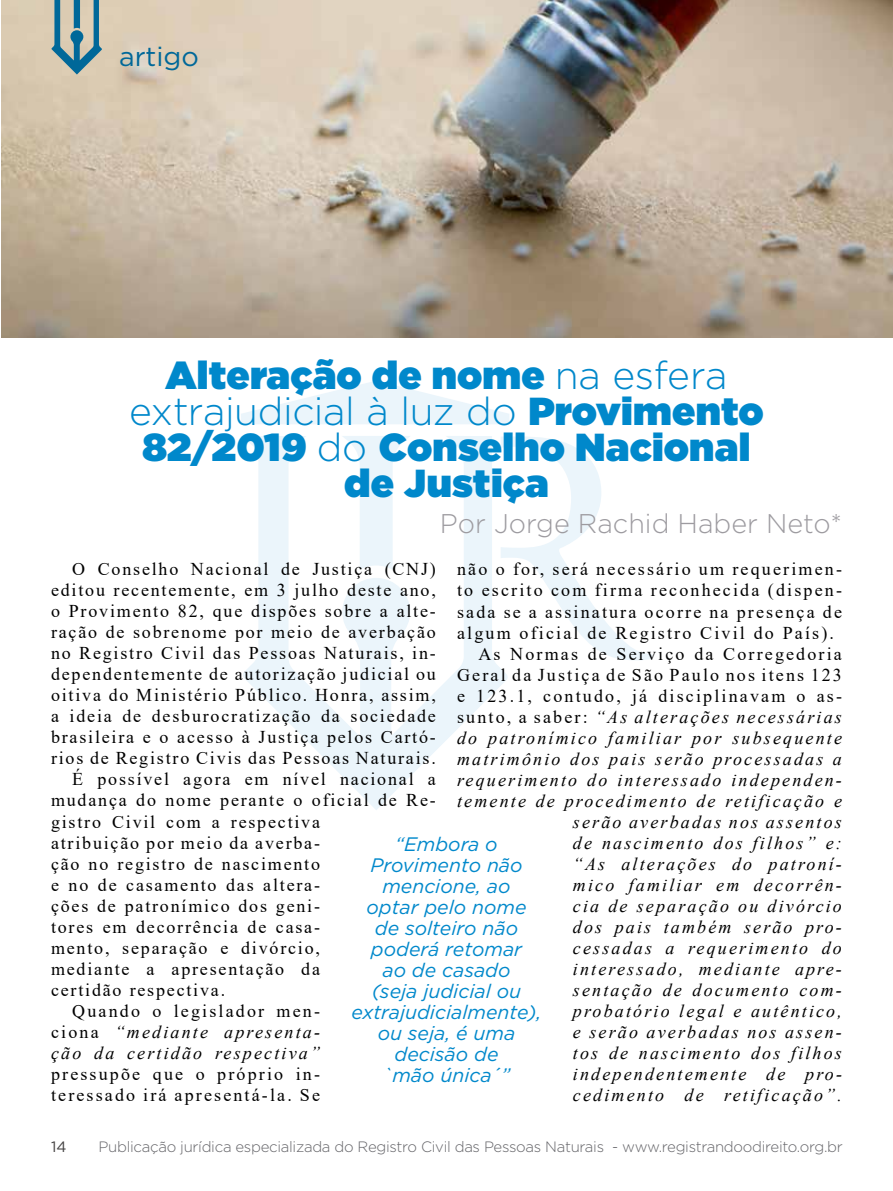
<style>
.page{position:relative;width:893px;height:1191px;background:#fff}
.page>*{position:absolute;margin:0;border:0;box-sizing:border-box;transform-origin:0 0}
.t1{font:900 39px/36px "Gotham";letter-spacing:.005em;color:#0088cb;text-align:center}
.t2{font:300 27px "Gotham";color:#9d9ba0}
.t3{font:27px "Gotham";color:#006899}
.t4{font:italic 19.5px/21px "Gotham";color:#0088cb;text-align:center}
.t5{font:18px "Times New Roman";letter-spacing:.1em;color:#000}
.t6{font:italic 18px "Times New Roman";letter-spacing:.12em;color:#000}
.t7{font:18px/21px "Times New Roman";letter-spacing:.12em;color:#000}
.t8{font:300 15px "Gotham";letter-spacing:-.02em;color:#656569}
.t9{font:15px "Gotham";color:#434141}
.s1{font-weight:300}
.s2{font-style:normal}
</style>
<div class="page">
<svg style="left:241px;top:381px;width:268px;height:43px"></svg>
<svg style="left:241px;top:436px;width:267px;height:374px"></svg>
<svg style="left:342px;top:436px;width:69px;height:134px"></svg>
<svg style="left:501px;top:436px;width:152px;height:224px"></svg>
<img style="left:1px;top:0;width:891px;height:338px">
<svg style="left:51px;top:0;width:51px;height:75px;background:#89a6a9"></svg>
<h2 class="t3" style="left:119px;top:39px;width:81px">artigo</h2>
<h1 class="t1" style="left:129px;top:357px;width:636px">Alteração de nome <span class="s1">na esfera extrajudicial à luz do</span> Provimento<br>82/2019 <span class="s1">do</span> Conselho Nacional de Justiça</h1>
<h2 class="t2" style="left:440px;top:506px;width:403px">Por Jorge Rachid Haber Neto*</h2>
<p class="t5" style="left:72px;top:556px;width:365px">O Conselho Nacional de Justiça (CNJ)</p>
<p class="t5" style="left:51px;top:577px;width:386px">editou recentemente, em 3 julho deste ano,</p>
<p class="t5" style="left:51px;top:598px;width:386px">o Provimento 82, que dispões sobre a alte-</p>
<p class="t5" style="left:51px;top:619px;width:386px">ração de sobrenome por meio de averbação</p>
<p class="t5" style="left:51px;top:640px;width:386px">no Registro Civil das Pessoas Naturais, in-</p>
<p class="t5" style="left:51px;top:661px;width:386px">dependentemente de autorização judicial ou</p>
<p class="t5" style="left:51px;top:682px;width:386px">oitiva do Ministério Público. Honra, assim,</p>
<p class="t5" style="left:51px;top:703px;width:386px">a ideia de desburocratização da sociedade</p>
<p class="t5" style="left:51px;top:724px;width:386px">brasileira e o acesso à Justiça pelos Cartó-</p>
<p class="t5" style="left:51px;top:745px;width:386px">rios de Registro Civis das Pessoas Naturais.</p>
<p class="t5" style="left:72px;top:766px;width:365px">É possível agora em nível nacional a</p>
<p class="t5" style="left:51px;top:787px;width:386px">mudança do nome perante o oficial de Re-</p>
<p class="t5" style="left:51px;top:808px;width:271px">gistro Civil com a respectiva</p>
<p class="t5" style="left:51px;top:829px;width:271px">atribuição por meio da averba-</p>
<p class="t5" style="left:51px;top:850px;width:271px">ção no registro de nascimento</p>
<p class="t5" style="left:51px;top:871px;width:271px">e no de casamento das altera-</p>
<p class="t5" style="left:51px;top:892px;width:271px">ções de patronímico dos geni-</p>
<p class="t5" style="left:51px;top:914px;width:271px">tores em decorrência de casa-</p>
<p class="t5" style="left:51px;top:935px;width:271px">mento, separação e divórcio,</p>
<p class="t5" style="left:51px;top:956px;width:271px">mediante a apresentação da</p>
<p class="t5" style="left:51px;top:977px;width:176px">certidão respectiva.</p>
<p class="t7" style="left:72px;top:999px;width:249px">Quando o legislador men-</p>
<p class="t6" style="left:51px;top:1019px;width:271px"><span class="s2">ciona</span> “mediante apresenta-</p>
<p class="t6" style="left:51px;top:1040px;width:271px">ção da certidão respectiva”</p>
<p class="t7" style="left:51px;top:1062px;width:271px">pressupõe que o próprio in&shy;teressado irá apresentá-la. Se</p>
<p class="t7" style="left:457px;top:558px;width:386px">não o for, será necessário um requerimen-</p>
<p class="t7" style="left:457px;top:579px;width:386px">to escrito com firma reconhecida (dispen-</p>
<p class="t7" style="left:457px;top:600px;width:386px">sada se a assinatura ocorre na presença de</p>
<p class="t7" style="left:457px;top:621px;width:378px">algum oficial de Registro Civil do País).</p>
<p class="t7" style="left:478px;top:642px;width:365px">As Normas de Serviço da Corregedoria</p>
<p class="t7" style="left:457px;top:663px;width:386px">Geral da Justiça de São Paulo nos itens 123</p>
<p class="t7" style="left:457px;top:684px;width:386px">e 123.1, contudo, já disciplinavam o as-</p>
<p class="t6" style="left:457px;top:704px;width:386px"><span class="s2">sunto, a saber:</span> “As alterações necessárias</p>
<p class="t6" style="left:457px;top:725px;width:386px">do patronímico familiar por subsequente</p>
<p class="t6" style="left:457px;top:746px;width:386px">matrimônio dos pais serão processadas a</p>
<p class="t6" style="left:457px;top:767px;width:386px">requerimento do interessado independen-</p>
<p class="t6" style="left:457px;top:788px;width:386px">temente de procedimento de retificação e</p>
<p class="t6" style="left:573px;top:809px;width:271px">serão averbadas nos assentos</p>
<p class="t6" style="left:573px;top:830px;width:270px">de nascimento dos filhos” e:</p>
<p class="t6" style="left:573px;top:851px;width:271px">“As alterações do patroní-</p>
<p class="t6" style="left:573px;top:872px;width:271px">mico familiar em decorrên-</p>
<p class="t6" style="left:573px;top:893px;width:271px">cia de separação ou divórcio</p>
<p class="t6" style="left:573px;top:914px;width:271px">dos pais também serão pro-</p>
<p class="t6" style="left:573px;top:935px;width:271px">cessadas a requerimento do</p>
<p class="t6" style="left:573px;top:956px;width:271px">interessado, mediante apre-</p>
<p class="t6" style="left:573px;top:977px;width:271px">sentação de documento com-</p>
<p class="t6" style="left:573px;top:998px;width:271px">probatório legal e autêntico,</p>
<p class="t6" style="left:573px;top:1019px;width:270px">e serão averbadas nos assen-</p>
<p class="t6" style="left:573px;top:1040px;width:271px">tos de nascimento dos filhos</p>
<p class="t6" style="left:573px;top:1061px;width:271px">independentemente de pro-</p>
<p class="t6" style="left:573px;top:1082px;width:271px">cedimento de retificação”.</p>
<p class="t4" style="left:351px;top:833px;width:191px">“Embora o<br>Provimento não mencione, ao<br>optar pelo nome<br>de solteiro não poderá retomar<br>ao de casado<br>(seja judicial ou extrajudicialmente), ou seja, é uma decisão de<br>`mão única´”</p>
<p class="t9" style="left:51px;top:1137px;width:17px">14</p>
<p class="t8" style="left:98px;top:1137px;width:746px">Publicação jurídica especializada do Registro Civil das Pessoas Naturais - www.registrandoodireito.org.br</p>
</div>
